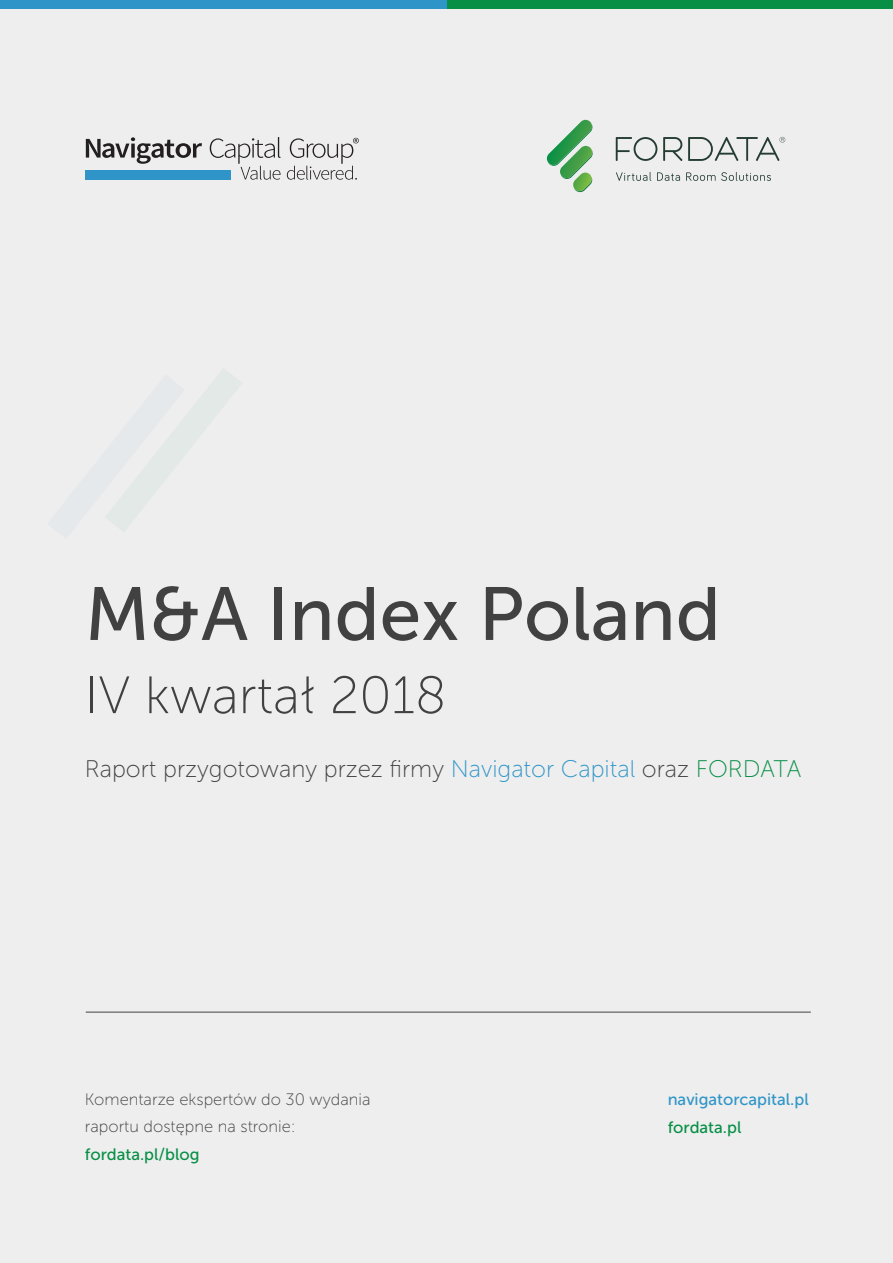
<style>
.page{position:relative;width:893px;height:1263px;background:#eee}
.page>*{position:absolute;margin:0;border:0;box-sizing:border-box;transform-origin:0 0}
.t1{font:75px "Museo Sans 500";color:#414141}
.t2{font:52.5px "Museo Sans 100";color:#414141}
.t3{font:24px "Museo Sans 100";color:#414141}
.t4{font:16.5px/27.3px "Museo Sans 100";color:#414141}
.t5{font:16.5px "Museo Sans 500";color:#078f46}
.t6{font:16.5px "Museo Sans 500";color:#2f95c8}
.s1{color:#2f95c8}
.s2{color:#078f46}
</style>
<div class="page">
<svg style="left:106px;top:369px;width:136px;height:162px"></svg>
<div style="left:446px;top:0;width:447px;height:9px;background:#078f46"></div>
<div style="left:0;top:0;width:447px;height:9px;background:#2f95c8"></div>
<hr style="left:86px;top:1012px;width:725px;height:1px;background:#414141">
<svg style="left:616px;top:137px;width:41px;height:24px"></svg>
<svg style="left:663px;top:137px;width:19px;height:24px"></svg>
<svg style="left:616px;top:172px;width:35px;height:9px"></svg>
<svg style="left:657px;top:172px;width:23px;height:9px"></svg>
<svg style="left:686px;top:172px;width:85px;height:9px"></svg>
<svg style="left:546px;top:120px;width:47px;height:73px"></svg>
<svg style="left:688px;top:137px;width:97px;height:24px"></svg>
<svg style="left:86px;top:137px;width:116px;height:27px"></svg>
<div style="left:86px;top:170px;width:145px;height:9px;background:#2f95c8"></div>
<svg style="left:210px;top:137px;width:71px;height:43px"></svg>
<svg style="left:287px;top:138px;width:72px;height:42px"></svg>
<h1 class="t1" style="left:85px;top:573px;width:637px">M&amp;A Index Poland</h1>
<h2 class="t2" style="left:85px;top:667px;width:363px">IV kwartał 2018</h2>
<p class="t3" style="left:85px;top:756px;width:718px">Raport przygotowany przez firmy <span class="s1">Navigator Capital</span> oraz <span class="s2">FORDATA</span></p>
<p class="t4" style="left:85px;top:1086px;width:287px">Komentarze ekspertów do 30 wydania raportu dostępne na stronie:</p>
<p class="t5" style="left:85px;top:1145px;width:116px">fordata.pl/blog</p>
<p class="t6" style="left:668px;top:1090px;width:143px">navigatorcapital.pl</p>
<p class="t5" style="left:668px;top:1118px;width:75px">fordata.pl</p>
</div>
